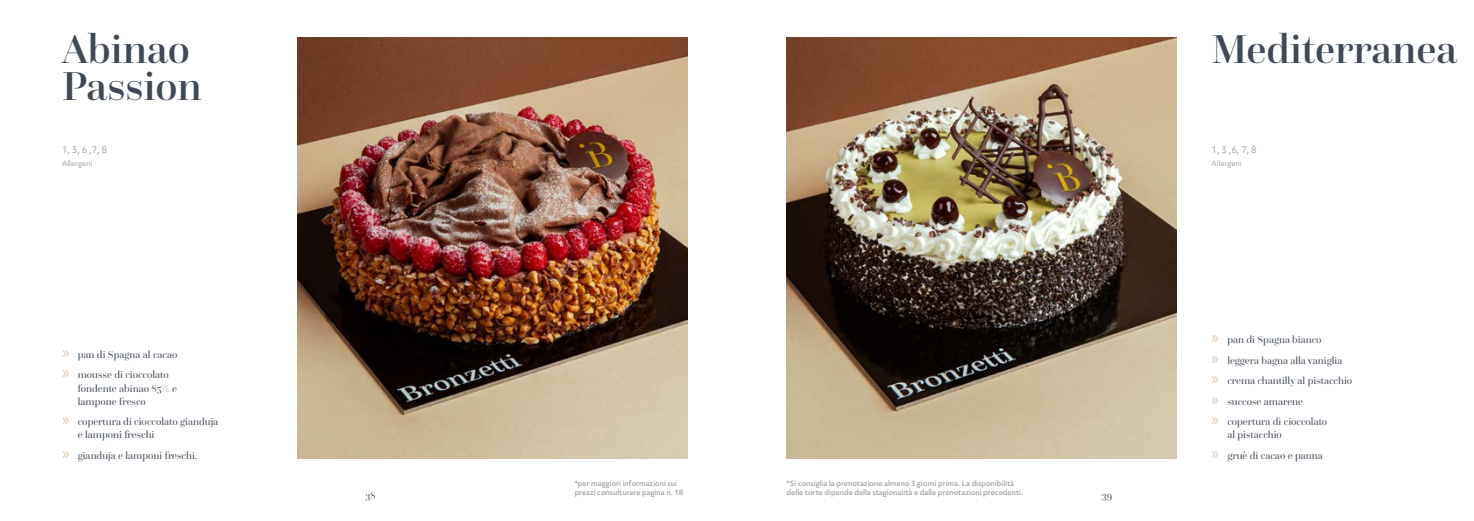
<style>
.page{position:relative;width:1474px;height:521px;background:#fff}
.page>*{position:absolute;margin:0;border:0;box-sizing:border-box;transform-origin:0 0}
.t1{font:500 42px/36.8px "Questa Grande";color:#404956}
.t2{font:10.5px/20.6px "Questa Grande";color:#404956}
.t3{font:8.75px "Objektiv Mk 3";color:#9d9d9c}
.t4{font:500 7px/8.8px "Objektiv Mk 3";color:#95959e}
.t5{font:7px "Objektiv Mk 3";color:#9d9d9c}
.s1{font-family:"Myriad Pro";font-size:17.5px;color:#dfc3aa}
</style>
<div class="page">
<img style="left:297px;top:37px;width:390px;height:422px">
<img style="left:786px;top:37px;width:390px;height:422px">
<h1 class="t1" style="left:62px;top:31px;width:141px">Abinao<br>Passion</h1>
<p class="t3" style="left:62px;top:144px;width:47px">1, 3, 6 ,7, 8</p>
<p class="t5" style="left:62px;top:158px;width:32px">Allergeni</p>
<p class="t2" style="left:62px;top:344px;width:117px"><span class="s1">»</span> pan di Spagna al cacao <span class="s1">»</span> mousse di cioccolato</p>
<p class="t2" style="left:78px;top:381px;width:101px;line-height:13.1px">fondente abinao 85% e lampone fresco</p>
<p class="t2" style="left:78px;top:415px;width:142px;line-height:13.1px;text-indent:-16px"><span class="s1">»</span> copertura di cioccolato gianduja e lamponi freschi</p>
<p class="t2" style="left:62px;top:445px;width:137px"><span class="s1">»</span> gianduja e lamponi freschi.</p>
<p class="t4" style="left:574px;top:479px;width:110px">*per maggiori informazioni sui prezzi consulturare pagina n. 18</p>
<p class="t4" style="left:786px;top:479px;width:238px">*Si consiglia la prenotazione almeno 3 giorni prima. La disponibilità delle torte dipende dalla stagionalità e dalle prenotazioni precedenti.</p>
<p class="t2" style="left:365px;top:485px;width:12px">38</p>
<p class="t2" style="left:1101px;top:485px;width:12px">39</p>
<h1 class="t1" style="left:1211px;top:31px;width:247px">Mediterranea</h1>
<p class="t3" style="left:1211px;top:144px;width:47px">1, 3 ,6, 7, 8</p>
<p class="t5" style="left:1211px;top:158px;width:32px">Allergeni</p>
<p class="t2" style="left:1211px;top:329px;width:142px"><span class="s1">»</span> pan di Spagna bianco<br><span class="s1">»</span> leggera bagna alla vaniglia <span class="s1">»</span> crema chantilly al pistacchio <span class="s1">»</span> succose amarene<br><span class="s1">»</span> copertura di cioccolato</p>
<p class="t2" style="left:1211px;top:425px;width:113px;text-indent:16px">al pistacchio<br><span class="s1">»</span> gruè di cacao e panna</p>
</div>
